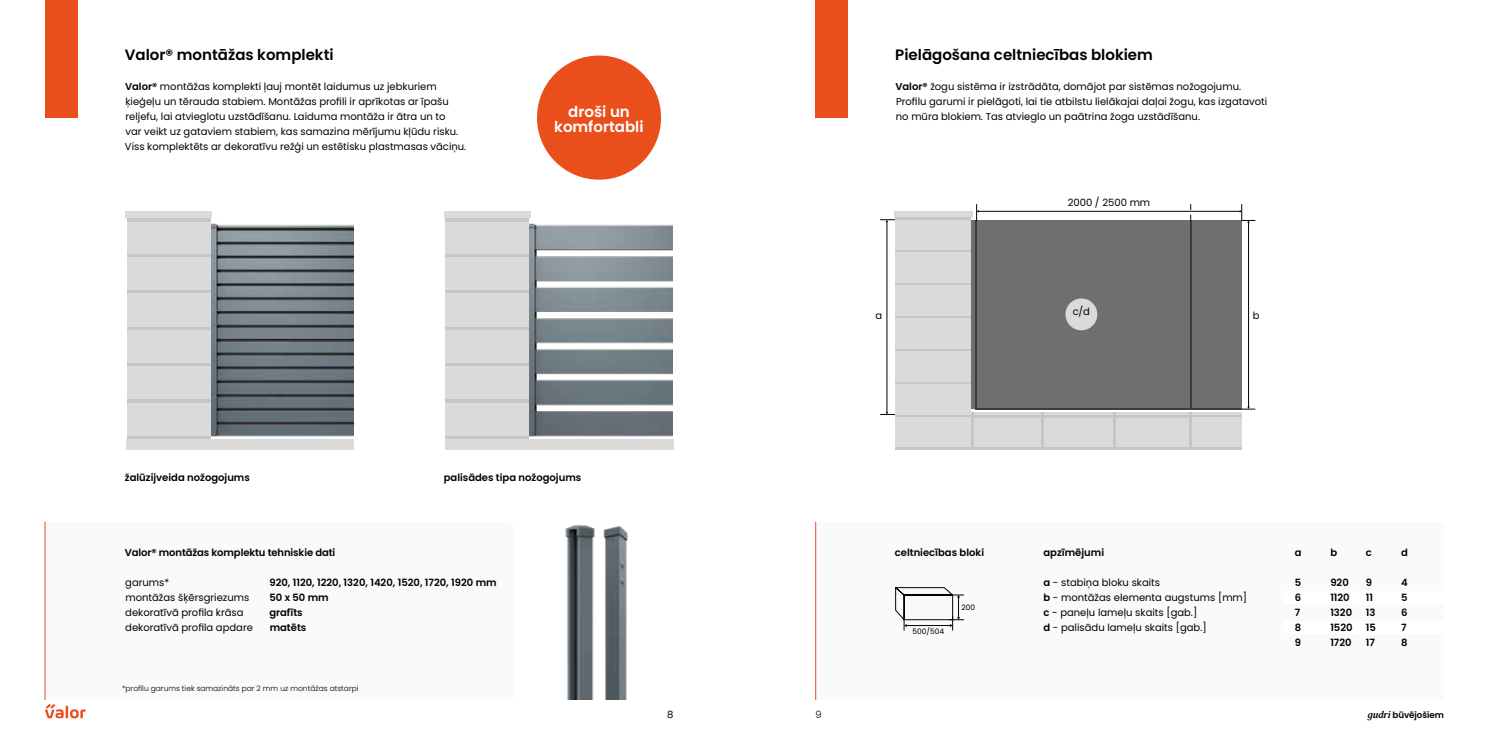
<style>
.page{position:relative;width:1489px;height:745px;background:#fff}
.page>*{position:absolute;margin:0;border:0;box-sizing:border-box;transform-origin:0 0}
.t1{font:600 15px "Poppins";color:#000}
.t2{font:600 15px/15px "Poppins";color:#fff;text-align:center}
.t3{font:10px/15px "Poppins";color:#000}
.t4{font:600 10px/15px "Poppins";color:#000}
.t5{font:300 10px "Poppins";color:#000}
.t6{font:600 8.75px "Poppins";letter-spacing:-.01em;color:#000}
.t7{font:300 7.5px "Poppins";color:#000}
.t8{font:7.5px "Poppins";color:#000}
.s1{font-weight:600}
.s2{font-family:"Adonis";font-weight:700;font-style:italic;font-size:10px}
</style>
<div class="page">
<svg style="left:45px;top:704px;width:41px;height:14px"></svg>
<img style="left:210px;top:223px;width:144px;height:213px">
<img style="left:529px;top:223px;width:143px;height:213px">
<div style="left:127px;top:220px;width:83px;height:34px;background:#dadada"></div>
<div style="left:445px;top:220px;width:84px;height:34px;background:#dadada"></div>
<hr style="left:127px;top:254px;width:83px;height:3px;background:#c6c6c6">
<hr style="left:445px;top:254px;width:84px;height:3px;background:#c6c6c6">
<div style="left:125px;top:211px;width:87px;height:7px;background:#dadada"></div>
<div style="left:444px;top:211px;width:86px;height:7px;background:#dadada"></div>
<hr style="left:127px;top:218px;width:83px;height:3px;background:#c6c6c6">
<hr style="left:445px;top:218px;width:84px;height:3px;background:#c6c6c6">
<div style="left:127px;top:257px;width:83px;height:33px;background:#dadada"></div>
<div style="left:445px;top:257px;width:84px;height:33px;background:#dadada"></div>
<hr style="left:127px;top:290px;width:83px;height:3px;background:#c6c6c6">
<hr style="left:445px;top:290px;width:84px;height:3px;background:#c6c6c6">
<div style="left:127px;top:293px;width:83px;height:34px;background:#dadada"></div>
<div style="left:445px;top:293px;width:84px;height:34px;background:#dadada"></div>
<hr style="left:127px;top:327px;width:83px;height:3px;background:#c6c6c6">
<hr style="left:445px;top:327px;width:84px;height:3px;background:#c6c6c6">
<div style="left:127px;top:330px;width:83px;height:33px;background:#dadada"></div>
<div style="left:445px;top:330px;width:84px;height:33px;background:#dadada"></div>
<hr style="left:127px;top:363px;width:83px;height:3px;background:#c6c6c6">
<hr style="left:445px;top:363px;width:84px;height:3px;background:#c6c6c6">
<div style="left:127px;top:366px;width:83px;height:33px;background:#dadada"></div>
<div style="left:445px;top:366px;width:84px;height:33px;background:#dadada"></div>
<hr style="left:127px;top:399px;width:83px;height:3px;background:#c6c6c6">
<hr style="left:445px;top:399px;width:84px;height:3px;background:#c6c6c6">
<div style="left:127px;top:402px;width:83px;height:34px;background:#dadada"></div>
<div style="left:445px;top:402px;width:84px;height:34px;background:#dadada"></div>
<hr style="left:127px;top:436px;width:83px;height:3px;background:#c6c6c6">
<hr style="left:445px;top:436px;width:84px;height:3px;background:#c6c6c6">
<div style="left:127px;top:439px;width:227px;height:11px;background:#dadada"></div>
<div style="left:445px;top:439px;width:228px;height:11px;background:#dadada"></div>
<hr style="left:45px;top:521px;width:1px;height:178px;background:#e94e1b">
<hr style="left:815px;top:521px;width:1px;height:178px;background:#e94e1b">
<div style="left:537px;top:55px;width:124px;height:124px;background:#e94e1b;border-radius:50%"></div>
<hr style="left:886px;top:222px;width:1px;height:190px;background:#050008">
<hr style="left:1248px;top:222px;width:1px;height:185px;background:#050008">
<div style="left:1186px;top:220px;width:55px;height:188px;background:#706f6f"></div>
<hr style="left:1189px;top:407px;width:52px;height:2px;background:#3c3c3b">
<hr style="left:1189px;top:220px;width:2px;height:189px;background:#3c3c3b">
<div style="left:972px;top:220px;width:217px;height:188px;background:#706f6f"></div>
<hr style="left:975px;top:407px;width:214px;height:2px;background:#3c3c3b">
<hr style="left:971px;top:220px;width:4px;height:189px;background:#706f6f">
<hr style="left:975px;top:220px;width:2px;height:189px;background:#3c3c3b">
<div style="left:895px;top:219px;width:76px;height:31px;background:#dadada"></div>
<hr style="left:895px;top:250px;width:76px;height:2px;background:#c6c6c6">
<div style="left:894px;top:211px;width:78px;height:6px;background:#dadada"></div>
<hr style="left:895px;top:217px;width:76px;height:3px;background:#c6c6c6">
<div style="left:895px;top:252px;width:76px;height:31px;background:#dadada"></div>
<hr style="left:895px;top:283px;width:76px;height:2px;background:#c6c6c6">
<div style="left:895px;top:285px;width:76px;height:30px;background:#dadada"></div>
<hr style="left:895px;top:315px;width:76px;height:3px;background:#c6c6c6">
<div style="left:895px;top:318px;width:76px;height:30px;background:#dadada"></div>
<hr style="left:895px;top:348px;width:76px;height:3px;background:#c6c6c6">
<div style="left:895px;top:351px;width:76px;height:30px;background:#dadada"></div>
<hr style="left:895px;top:381px;width:76px;height:3px;background:#c6c6c6">
<div style="left:895px;top:384px;width:76px;height:30px;background:#dadada"></div>
<hr style="left:895px;top:414px;width:76px;height:3px;background:#c6c6c6">
<div style="left:895px;top:417px;width:76px;height:30px;background:#dadada"></div>
<hr style="left:895px;top:447px;width:76px;height:3px;background:#c6c6c6">
<div style="left:971px;top:417px;width:72px;height:30px;background:#dadada"></div>
<hr style="left:971px;top:447px;width:72px;height:3px;background:#c6c6c6">
<div style="left:1043px;top:417px;width:73px;height:30px;background:#dadada"></div>
<hr style="left:1043px;top:447px;width:73px;height:3px;background:#c6c6c6">
<div style="left:1116px;top:417px;width:73px;height:30px;background:#dadada"></div>
<hr style="left:1116px;top:447px;width:73px;height:3px;background:#c6c6c6">
<hr style="left:971px;top:414px;width:270px;height:3px;background:#c6c6c6">
<hr style="left:971px;top:411px;width:270px;height:3px;background:#dadada">
<hr style="left:971px;top:411px;width:3px;height:36px;background:#c6c6c6">
<hr style="left:1040px;top:411px;width:3px;height:36px;background:#c6c6c6">
<div style="left:1190px;top:417px;width:51px;height:30px;background:#dadada"></div>
<hr style="left:1190px;top:447px;width:51px;height:3px;background:#c6c6c6">
<hr style="left:1189px;top:411px;width:2px;height:36px;background:#c6c6c6">
<hr style="left:1113px;top:411px;width:3px;height:36px;background:#c6c6c6">
<svg style="left:1065px;top:298px;width:33px;height:33px"></svg>
<svg style="left:880px;top:219px;width:15px;height:3px"></svg>
<svg style="left:880px;top:412px;width:16px;height:3px"></svg>
<svg style="left:1238px;top:406px;width:16px;height:3px"></svg>
<svg style="left:895px;top:587px;width:68px;height:42px"></svg>
<div style="left:815px;top:0;width:33px;height:117px;background:#e94e1b"></div>
<div style="left:45px;top:0;width:33px;height:117px;background:#e94e1b"></div>
<img style="left:565px;top:525px;width:30px;height:174px">
<img style="left:603px;top:526px;width:25px;height:173px">
<hr style="left:978px;top:211px;width:261px;height:1px;background:#050008">
<svg style="left:976px;top:204px;width:2px;height:17px"></svg>
<svg style="left:1238px;top:204px;width:16px;height:19px"></svg>
<svg style="left:1190px;top:204px;width:1px;height:16px"></svg>
<h1 class="t1" style="left:125px;top:46px;width:210px">Valor® montāžas komplekti</h1>
<p class="t3" style="left:125px;top:79px;width:343px"><span class="s1">Valor®</span> montāžas komplekti ļauj montēt laidumus uz jebkuriem ķieģeļu un tērauda stabiem. Montāžas profili ir aprīkotas ar īpašu reljefu, lai atvieglotu uzstādīšanu. Laiduma montāža ir ātra un to<br>var veikt uz gataviem stabiem, kas samazina mērījumu kļūdu risku.<br>Viss komplektēts ar dekoratīvu režģi un estētisku plastmasas vāciņu.</p>
<h1 class="t2" style="left:554px;top:104px;width:91px">droši un komfortabli</h1>
<h1 class="t1" style="left:895px;top:46px;width:259px">Pielāgošana celtniecības blokiem</h1>
<p class="t3" style="left:895px;top:79px;width:373px"><span class="s1">Valor®</span> žogu sistēma ir izstrādāta, domājot par sistēmas nožogojumu.<br>Profilu garumi ir pielāgoti, lai tie atbilstu lielākajai daļai žogu, kas izgatavoti no mūra blokiem. Tas atvieglo un paātrina žoga uzstādīšanu.</p>
<p class="t3" style="left:1067px;top:195px;width:84px">2000 / 2500 mm</p>
<p class="t3" style="left:1072px;top:304px;width:19px">c/d</p>
<p class="t3" style="left:875px;top:308px;width:8px">a</p>
<p class="t3" style="left:1252px;top:308px;width:8px">b</p>
<p class="t4" style="left:125px;top:469px;width:126px">žalūzijveida nožogojums</p>
<p class="t4" style="left:444px;top:469px;width:139px">palisādes tipa nožogojums</p>
<p class="t4" style="left:125px;top:544px;width:212px">Valor® montāžas komplektu tehniskie dati</p>
<p class="t4" style="left:1043px;top:544px;width:62px">apzīmējumi</p>
<p class="t3" style="left:1043px;top:574px;width:205px"><span class="s1">a</span> - stabiņa bloku skaits<br><span class="s1">b</span> - montāžas elementa augstums [mm] <span class="s1">c</span> - paneļu lameļu skaits [gab.]<br><span class="s1">d</span> - palisādu lameļu skaits [gab.]</p>
<p class="t4" style="left:894px;top:544px;width:91px">celtniecības bloki</p>
<p class="t3" style="left:125px;top:574px;width:129px">garums*<br>montāžas šķērsgriezums dekoratīvā profila krāsa dekoratīvā profila apdare</p>
<p class="t4" style="left:269px;top:574px;width:229px">920, 1120, 1220, 1320, 1420, 1520, 1720, 1920 mm<br>50 x 50 mm<br>grafīts<br>matēts</p>
<p class="t8" style="left:961px;top:602px;width:15px">200</p>
<p class="t8" style="left:912px;top:627px;width:33px">500/504</p>
<p class="t7" style="left:122px;top:683px;width:238px">*profilu garums tiek samazināts par 2 mm uz montāžas atstarpi</p>
<p class="t4" style="left:1294px;top:544px;width:8px">a</p>
<p class="t4" style="left:1294px;top:574px;width:8px;text-align:justify">5<br>6<br>7<br>8<br>9</p>
<p class="t4" style="left:1330px;top:544px;width:8px">b</p>
<p class="t4" style="left:1330px;top:574px;width:24px">920<br>1120<br>1320<br>1520<br>1720</p>
<p class="t4" style="left:1365px;top:544px;width:8px">c</p>
<p class="t4" style="left:1365px;top:574px;width:12px">9<br>11<br>13<br>15<br>17</p>
<p class="t4" style="left:1400px;top:544px;width:8px">d</p>
<p class="t4" style="left:1400px;top:574px;width:8px;text-align:justify">4<br>5<br>6<br>7<br>8</p>
<p class="t3" style="left:667px;top:707px;width:8px">8</p>
<p class="t5" style="left:815px;top:708px;width:8px">9</p>
<p class="t6" style="left:1367px;top:709px;width:78px"><span class="s2">gudri</span> būvējošiem</p>
</div>
